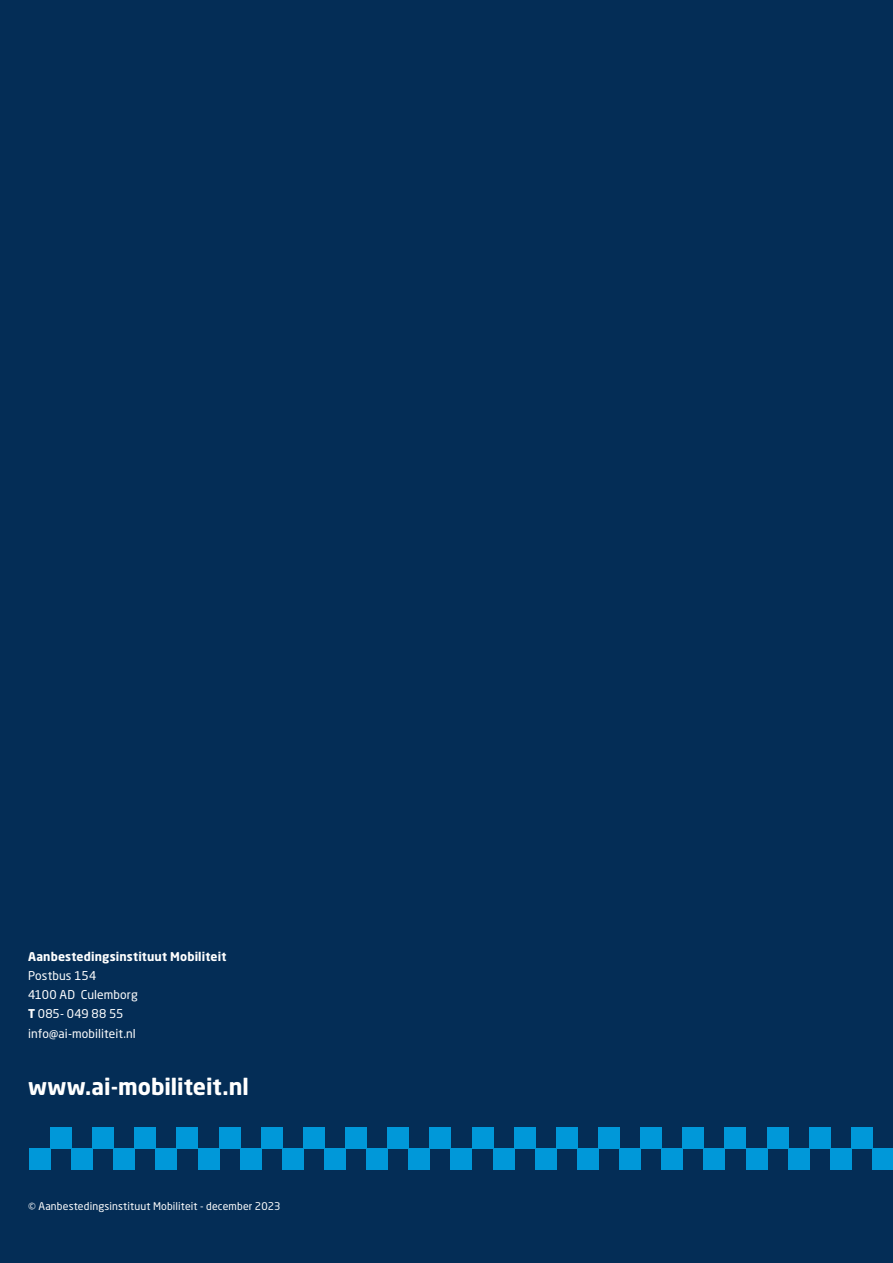
<style>
.page{position:relative;width:893px;height:1263px;background:#042d56}
.page>*{position:absolute;margin:0;border:0;box-sizing:border-box;transform-origin:0 0}
.t1{font:700 22.5px "Neo Sans W1 G";color:#fff}
.t2{font:12px/19.2px "Neo Sans W1 G";letter-spacing:.01em;color:#fff}
.t3{font:700 12px "Neo Sans W1 G";letter-spacing:.01em;color:#fff}
.t4{font:10.5px "Neo Sans W1 G";letter-spacing:.015em;color:#fff}
.s1{font-weight:700}
</style>
<div class="page">
<div style="left:388px;top:1128px;width:21px;height:21px;background:#0098d9"></div>
<div style="left:409px;top:1149px;width:21px;height:21px;background:#0098d9"></div>
<div style="left:430px;top:1128px;width:21px;height:21px;background:#0098d9"></div>
<div style="left:451px;top:1149px;width:21px;height:21px;background:#0098d9"></div>
<div style="left:472px;top:1128px;width:21px;height:21px;background:#0098d9"></div>
<div style="left:493px;top:1149px;width:21px;height:21px;background:#0098d9"></div>
<div style="left:514px;top:1128px;width:21px;height:21px;background:#0098d9"></div>
<div style="left:535px;top:1149px;width:21px;height:21px;background:#0098d9"></div>
<div style="left:556px;top:1128px;width:21px;height:21px;background:#0098d9"></div>
<div style="left:577px;top:1149px;width:21px;height:21px;background:#0098d9"></div>
<div style="left:598px;top:1128px;width:21px;height:21px;background:#0098d9"></div>
<div style="left:619px;top:1149px;width:22px;height:21px;background:#0098d9"></div>
<div style="left:135px;top:1128px;width:21px;height:21px;background:#0098d9"></div>
<div style="left:156px;top:1149px;width:21px;height:21px;background:#0098d9"></div>
<div style="left:177px;top:1128px;width:21px;height:21px;background:#0098d9"></div>
<div style="left:198px;top:1149px;width:21px;height:21px;background:#0098d9"></div>
<div style="left:219px;top:1128px;width:21px;height:21px;background:#0098d9"></div>
<div style="left:240px;top:1149px;width:21px;height:21px;background:#0098d9"></div>
<div style="left:851px;top:1128px;width:21px;height:21px;background:#0098d9"></div>
<div style="left:29px;top:1149px;width:21px;height:21px;background:#0098d9"></div>
<div style="left:872px;top:1149px;width:21px;height:21px;background:#0098d9"></div>
<div style="left:50px;top:1128px;width:22px;height:21px;background:#0098d9"></div>
<div style="left:72px;top:1149px;width:21px;height:21px;background:#0098d9"></div>
<div style="left:93px;top:1128px;width:21px;height:21px;background:#0098d9"></div>
<div style="left:114px;top:1149px;width:21px;height:21px;background:#0098d9"></div>
<div style="left:261px;top:1128px;width:21px;height:21px;background:#0098d9"></div>
<div style="left:282px;top:1149px;width:21px;height:21px;background:#0098d9"></div>
<div style="left:303px;top:1128px;width:21px;height:21px;background:#0098d9"></div>
<div style="left:324px;top:1149px;width:21px;height:21px;background:#0098d9"></div>
<div style="left:345px;top:1128px;width:22px;height:21px;background:#0098d9"></div>
<div style="left:367px;top:1149px;width:21px;height:21px;background:#0098d9"></div>
<div style="left:641px;top:1128px;width:21px;height:21px;background:#0098d9"></div>
<div style="left:662px;top:1149px;width:21px;height:21px;background:#0098d9"></div>
<div style="left:683px;top:1128px;width:21px;height:21px;background:#0098d9"></div>
<div style="left:704px;top:1149px;width:21px;height:21px;background:#0098d9"></div>
<div style="left:725px;top:1128px;width:21px;height:21px;background:#0098d9"></div>
<div style="left:746px;top:1149px;width:21px;height:21px;background:#0098d9"></div>
<div style="left:767px;top:1128px;width:21px;height:21px;background:#0098d9"></div>
<div style="left:788px;top:1149px;width:21px;height:21px;background:#0098d9"></div>
<div style="left:809px;top:1128px;width:21px;height:21px;background:#0098d9"></div>
<div style="left:830px;top:1149px;width:21px;height:21px;background:#0098d9"></div>
<p class="t3" style="left:28px;top:949px;width:200px">Aanbestedingsinstituut Mobiliteit</p>
<p class="t2" style="left:28px;top:966px;width:111px">Postbus 154<br>4100 AD Culemborg<br><span class="s1">T</span> 085- 049 88 55 info@ai-mobiliteit.nl</p>
<h1 class="t1" style="left:28px;top:1072px;width:222px">www.ai-mobiliteit.nl</h1>
<p class="t4" style="left:28px;top:1199px;width:254px">© Aanbestedingsinstituut Mobiliteit - december 2023</p>
</div>
